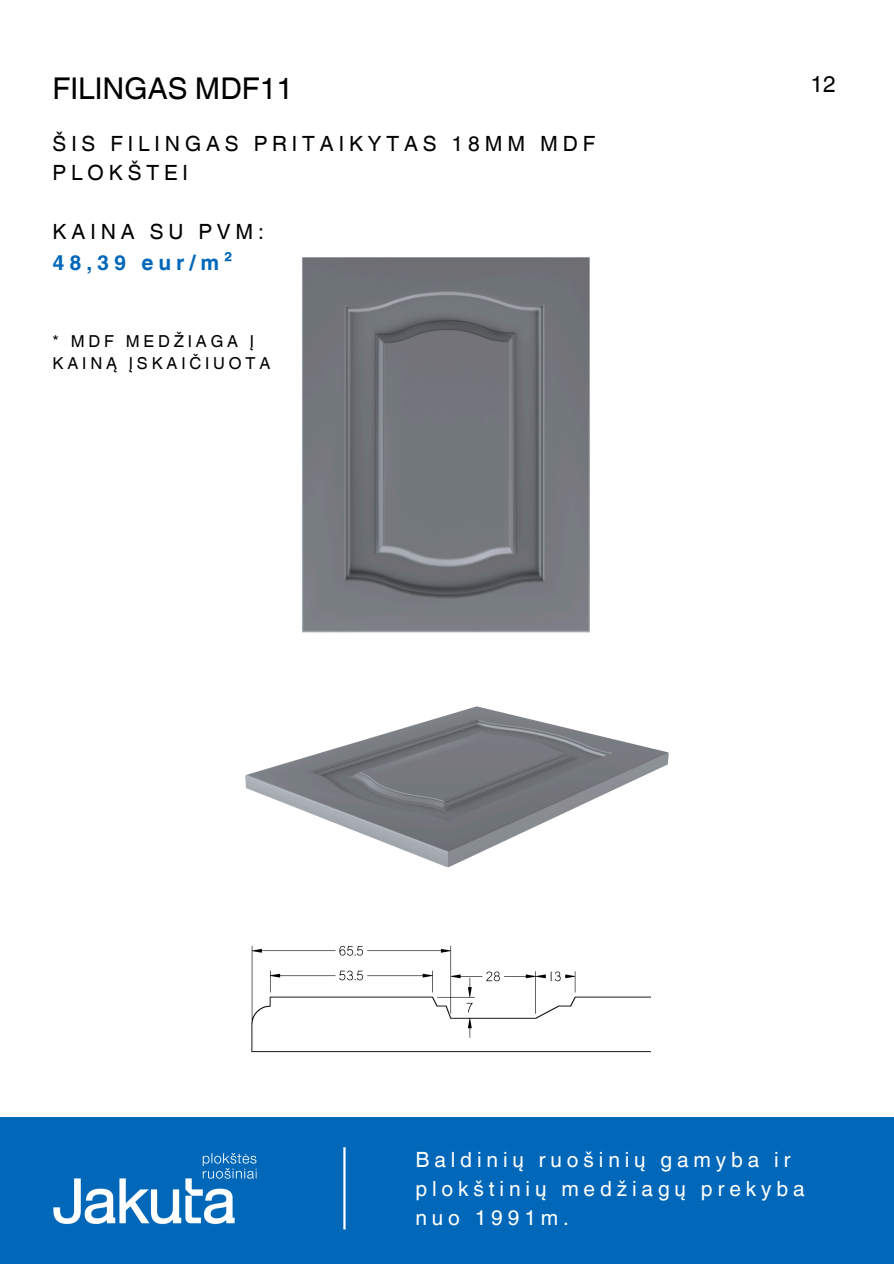
<style>
.page{position:relative;width:894px;height:1264px;background:#fff}
.page>*{position:absolute;margin:0;border:0;box-sizing:border-box;transform-origin:0 0}
.t1{font:30px "Helvetica World";color:#000}
.t2{font:22.65px "Helvetica World";color:#000}
.t3{font:21px/29.2px "Helvetica World";letter-spacing:.23em;color:#000}
.t4{font:21px/29.2px "Helvetica World";letter-spacing:.23em;color:#fff}
.t5{font:16.5px "Helvetica World";letter-spacing:.23em;color:#000}
.s1{font-weight:700;color:#0067b9}
</style>
<div class="page">
<div style="left:0;top:1116px;width:893px;height:147px;background:#0067b9"></div>
<img style="left:53px;top:1152px;width:204px;height:73px">
<hr style="left:343px;top:1147px;width:2px;height:82px;background:#fff">
<img style="left:302px;top:257px;width:288px;height:376px">
<img style="left:245px;top:706px;width:424px;height:160px">
<img style="left:251px;top:945px;width:398px;height:108px">
<p class="t1" style="left:53px;top:71px;width:242px">FILINGAS MDF11</p>
<p class="t3" style="left:53px;top:129px;width:544px">ŠIS FILINGAS PRITAIKYTAS 18MM MDF<br>PLOKŠTEI</p>
<p class="t3" style="left:53px;top:216px;width:213px;line-height:31.5px">KAINA SU PVM:<br><span class="s1">48,39 eur/m²</span></p>
<p class="t5" style="left:53px;top:331px;width:203px">* MDF MEDŽIAGA Į</p>
<p class="t5" style="left:53px;top:354px;width:219px">KAINĄ ĮSKAIČIUOTA</p>
<p class="t2" style="left:810px;top:70px;width:27px">12</p>
<h3 class="t4" style="left:415px;top:1144px;width:391px">Baldinių ruošinių gamyba ir plokštinių medžiagų prekyba nuo 1991m.</h3>
</div>
